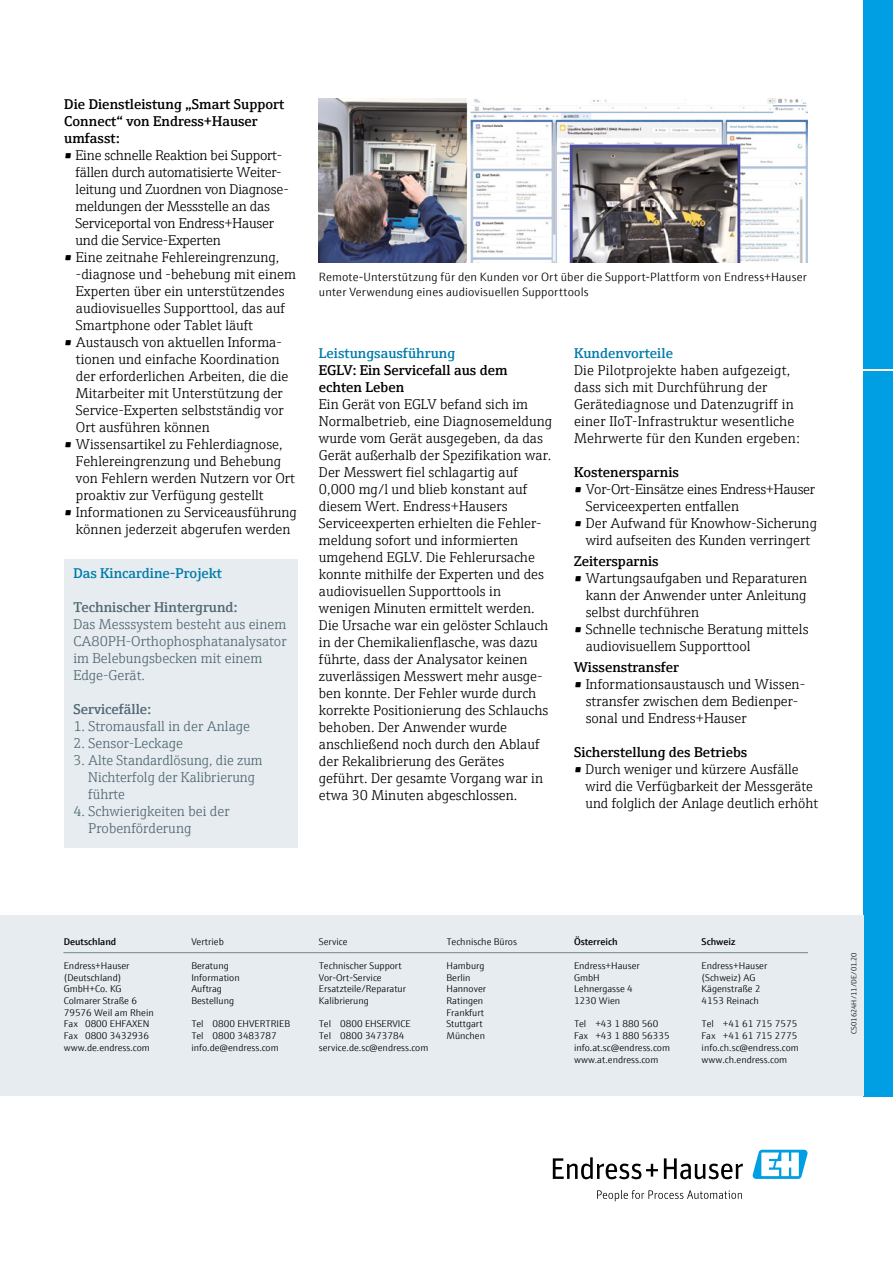
<style>
.page{position:relative;width:893px;height:1263px;background:#fff}
.page>*{position:absolute;margin:0;border:0;box-sizing:border-box;transform-origin:0 0}
.General_Copy_Accent{font:300 14.25px/17px "E+H Serif";color:#000}
.General_Copy_Feeder{font:300 14.25px/17px "E+H Serif";color:#000}
.General_Copy_Default{font:300 14.25px/17px "E+H Serif";color:#516771}
.General_Copy_Default-2{font:300 14.25px/17px "E+H Serif";letter-spacing:.01em;color:#000}
.General_Copy_Accent-2{font:600 14.25px/17px "E+H Serif";color:#000}
.General_Copy_Accent-3{font:300 14.25px/17px "E+H Serif";letter-spacing:-.02em;color:#000}
.General_Copy_Feeder-2{font:600 14.25px "E+H Serif";color:#000}
.General_Copy_Default-3{font:600 14.25px "E+H Serif";color:#007caa}
.General_Copy_Accent-4{font:600 14.25px "E+H Serif";color:#007caa}
.General_Copy_Default-4{font:600 14.25px "E+H Serif";color:#516771}
.General_Legend{font:300 12px/15px "E+H Sans";letter-spacing:.01em;color:#000}
.t1{font:300 9.75px/11.7px "E+H Sans";color:#000}
.t2{font:600 9.75px "E+H Sans";color:#000}
.General_Documentatio{font:300 7.5px "E+H Sans";letter-spacing:-.015em;color:#000}
.s1{font-weight:600}
.s2{font-weight:600;color:#007caa}
</style>
<div class="page">
<svg style="left:553px;top:1157px;width:105px;height:22px"></svg>
<svg style="left:664px;top:1158px;width:79px;height:21px"></svg>
<svg style="left:597px;top:1190px;width:145px;height:11px"></svg>
<svg style="left:752px;top:1150px;width:56px;height:29px"></svg>
<div style="left:863px;top:0;width:30px;height:369px;background:#009ee3"></div>
<div style="left:863px;top:371px;width:30px;height:725px;background:#009ee3"></div>
<div style="left:0;top:915px;width:863px;height:181px;background:#e6ecf0"></div>
<img style="left:319px;top:99px;width:489px;height:163px">
<div style="left:64px;top:559px;width:234px;height:288px;background:#e6ecf0"></div>
<hr style="left:64px;top:952px;width:744px;height:1px;background:#90a1ac">
<p class="General_Copy_Accent-2" style="left:64px;top:94px;width:221px">Die Dienstleistung „Smart Support<br>Connect“ von Endress+Hauser umfasst:</p>
<p class="General_Copy_Accent" style="left:75px;top:145px;width:215px;text-indent:-11px">• Eine schnelle Reaktion bei Support&shy;fällen durch automatisierte Weiter&shy;leitung und Zuordnen von Diagnose&shy;meldungen der Messstelle an das Serviceportal von Endress+Hauser und die Service-Experten</p>
<p class="General_Copy_Accent" style="left:76px;top:247px;width:222px;text-indent:-12px">• Eine zeitnahe Fehlereingrenzung, -diagnose und -behebung mit einem Experten über ein unterstützendes audiovisuelles Supporttool, das auf Smartphone oder Tablet läuft</p>
<p class="General_Copy_Accent" style="left:76px;top:333px;width:214px;text-indent:-12px">• Austausch von aktuellen Informa&shy;tionen und einfache Koordination der erforderlichen Arbeiten, die die Mitarbeiter mit Unterstützung der Service-Experten selbstständig vor Ort ausführen können</p>
<p class="General_Copy_Accent" style="left:76px;top:435px;width:221px;text-indent:-12px">• Wissensartikel zu Fehlerdiagnose, Fehlereingrenzung und Behebung von Fehlern werden Nutzern vor Ort proaktiv zur Verfügung gestellt</p>
<p class="General_Copy_Accent" style="left:64px;top:503px;width:234px;text-align:center">• Informationen zu Serviceausführung können jederzeit abgerufen werden</p>
<p class="General_Copy_Default-3" style="left:73px;top:562px;width:150px">Das Kincardine-Projekt</p>
<p class="General_Copy_Default" style="left:73px;top:598px;width:215px"><span class="s1">Technischer Hintergrund:<br></span>Das Messsystem besteht aus einem<br>CA80PH-Orthophosphatanalysator im Belebungsbecken mit einem<br>Edge-Gerät.</p>
<p class="General_Copy_Default-4" style="left:73px;top:698px;width:79px">Servicefälle:</p>
<p class="General_Copy_Default" style="left:73px;top:717px;width:178px">1. Stromausfall in der Anlage</p>
<p class="General_Copy_Default" style="left:73px;top:734px;width:111px">2. Sensor-Leckage</p>
<p class="General_Copy_Default" style="left:88px;top:751px;width:176px;text-indent:-15px">3. Alte Standardlösung, die zum<br>Nichterfolg der Kalibrierung führte</p>
<p class="General_Copy_Default" style="left:88px;top:802px;width:143px;text-indent:-15px">4. Schwierigkeiten bei der<br>Probenförderung</p>
<p class="General_Legend" style="left:319px;top:268px;width:490px">Remote-Unterstützung für den Kunden vor Ort über die Support-Plattform von Endress+Hauser unter Verwendung eines audiovisuellen Supporttools</p>
<p class="General_Copy_Accent" style="left:319px;top:343px;width:235px"><span class="s2">Leistungsausführung<br></span><span class="s1">EGLV: Ein Servicefall aus dem echten Leben<br></span>Ein Gerät von EGLV befand sich im Normalbetrieb, eine Diagnosemeldung wurde vom Gerät ausgegeben, da das Gerät außerhalb der Spezifikation war.<br>Der Messwert fiel schlagartig auf 0,000 mg/l und blieb konstant auf diesem Wert. Endress+Hausers Serviceexperten erhielten die Fehler&shy;meldung sofort und informierten umgehend EGLV. Die Fehlerursache konnte mithilfe der Experten und des audiovisuellen Supporttools in wenigen Minuten ermittelt werden.<br>Die Ursache war ein gelöster Schlauch in der Chemikalienflasche, was dazu führte, dass der Analysator keinen zuverlässigen Messwert mehr ausge&shy;ben konnte. Der Fehler wurde durch korrekte Positionierung des Schlauchs behoben. Der Anwender wurde anschließend noch durch den Ablauf der Rekalibrierung des Gerätes geführt. Der gesamte Vorgang war in etwa 30 Minuten abgeschlossen.</p>
<p class="General_Copy_Accent-4" style="left:574px;top:342px;width:100px">Kundenvorteile</p>
<p class="General_Copy_Default-2" style="left:574px;top:360px;width:227px">Die Pilotprojekte haben aufgezeigt, dass sich mit Durchführung der Gerätediagnose und Datenzugriff in einer IIoT-Infrastruktur wesentliche Mehrwerte für den Kunden ergeben:</p>
<p class="General_Copy_Accent-2" style="left:574px;top:462px;width:106px">Kostenersparnis</p>
<p class="General_Copy_Accent-3" style="left:586px;top:479px;width:231px;text-indent:-12px">• Vor-Ort-Einsätze eines Endress+Hauser<br>Serviceexperten entfallen</p>
<p class="General_Copy_Feeder" style="left:574px;top:513px;width:244px;text-align:center">• Der Aufwand für Knowhow-Sicherung wird aufseiten des Kunden verringert</p>
<p class="General_Copy_Feeder-2" style="left:574px;top:550px;width:86px">Zeitersparnis</p>
<p class="General_Copy_Feeder" style="left:586px;top:568px;width:223px;text-align:justify;text-indent:-12px">• Wartungsaufgaben und Reparaturen kann der Anwender unter Anleitung selbst durchführen</p>
<p class="General_Copy_Feeder" style="left:586px;top:620px;width:224px;text-indent:-12px">• Schnelle technische Beratung mittels audiovisuellem Supporttool</p>
<p class="General_Copy_Feeder-2" style="left:574px;top:656px;width:106px">Wissenstransfer</p>
<p class="General_Copy_Feeder" style="left:586px;top:675px;width:221px;text-indent:-12px">• Informationsaustausch und Wissen&shy;stransfer zwischen dem Bedienper&shy;sonal und Endress+Hauser</p>
<p class="General_Copy_Feeder-2" style="left:574px;top:741px;width:175px">Sicherstellung des Betriebs</p>
<p class="General_Copy_Feeder" style="left:585px;top:760px;width:234px;text-indent:-11px">• Durch weniger und kürzere Ausfälle wird die Verfügbarkeit der Messgeräte und folglich der Anlage deutlich erhöht</p>
<p class="t2" style="left:64px;top:935px;width:54px">Deutschland</p>
<p class="t1" style="left:64px;top:959px;width:91px">Endress+Hauser (Deutschland)<br>GmbH+Co. KG<br>Colmarer Straße 6<br>79576 Weil am Rhein<br>Fax 0800 EHFAXEN<br>Fax 0800 3432936 www.de.endress.com</p>
<p class="t1" style="left:191px;top:935px;width:34px">Vertrieb</p>
<p class="t1" style="left:191px;top:959px;width:50px">Beratung<br>Information<br>Auftrag<br>Bestellung</p>
<p class="t1" style="left:191px;top:1017px;width:100px">Tel 0800 EHVERTRIEB<br>Tel 0800 3483787 info.de@endress.com</p>
<p class="t1" style="left:319px;top:935px;width:30px">Service</p>
<p class="t1" style="left:319px;top:959px;width:89px">Technischer Support<br>Vor-Ort-Service<br>Ersatzteile/Reparatur<br>Kalibrierung</p>
<p class="t1" style="left:319px;top:1017px;width:111px">Tel 0800 EHSERVICE<br>Tel 0800 3473784 service.de.sc@endress.com</p>
<p class="t1" style="left:446px;top:935px;width:72px">Technische Büros</p>
<p class="t1" style="left:446px;top:959px;width:41px">Hamburg<br>Berlin<br>Hannover<br>Ratingen<br>Frankfurt<br>Stuttgart<br>München</p>
<p class="t2" style="left:574px;top:935px;width:45px">Österreich</p>
<p class="t1" style="left:574px;top:959px;width:67px">Endress+Hauser<br>GmbH<br>Lehnergasse 4<br>1230 Wien</p>
<p class="t1" style="left:574px;top:1017px;width:97px">Tel +43 1 880 560<br>Fax +43 1 880 56335 info.at.sc@endress.com www.at.endress.com</p>
<p class="t2" style="left:702px;top:935px;width:35px">Schweiz</p>
<p class="t1" style="left:702px;top:959px;width:67px">Endress+Hauser (Schweiz) AG<br>Kägenstraße 2<br>4153 Reinach</p>
<p class="t1" style="left:702px;top:1017px;width:99px">Tel +41 61 715 7575<br>Fax +41 61 715 2775 info.ch.sc@endress.com www.ch.endress.com</p>
<p class="General_Documentatio" style="left:848px;top:1034px;width:83px;rotate:-90deg">CS01624H/11/DE/01.20</p>
</div>
